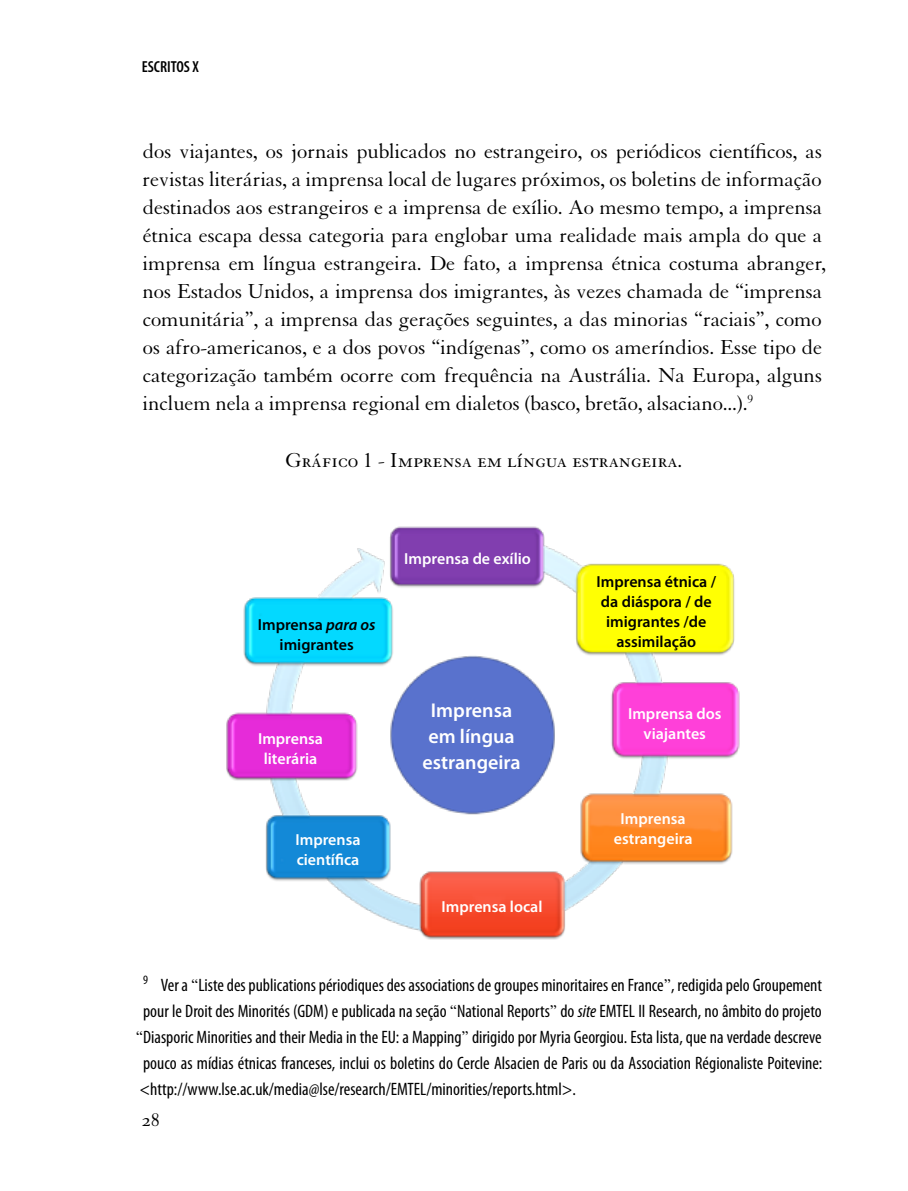
<style>
.page{position:relative;width:908px;height:1191px;background:#fff}
.page>*{position:absolute;margin:0;border:0;box-sizing:border-box;transform-origin:0 0}
.t1{font:22px/28px "Granjon";letter-spacing:-.01em;color:#000}
.t2{font:22px "Granjon SC";color:#000}
.t3{font:600 20px/26px "Myriad Pro";color:#fff;text-align:center}
.t4{font:20px "Granjon SC";color:#000}
.t5{font:condensed 18px "Myriad Pro";color:#000}
.t6{font:600 16px/20px "Myriad Pro";color:#fff;text-align:center}
.t7{font:600 16px/20px "Myriad Pro";color:#000;text-align:center}
.t8{font:600 condensed 16px "Myriad Pro";color:#000}
.s1{font-family:"Granjon"}
.s2{font-style:italic}
.s3{font-family:"Granjon";font-stretch:normal}
</style>
<div class="page">
<img style="left:226px;top:526px;width:514px;height:414px">
<p class="t8" style="left:142px;top:57px;width:59px">ESCRITOS X</p>
<p class="t1" style="left:142px;top:138px;width:685px">dos viajantes, os jornais publicados no estrangeiro, os periódicos científicos, as revistas literárias, a imprensa local de lugares próximos, os boletins de informação destinados aos estrangeiros e a imprensa de exílio. Ao mesmo tempo, a imprensa étnica escapa dessa categoria para englobar uma realidade mais ampla do que a imprensa em língua estrangeira. De fato, a imprensa étnica costuma abranger, nos Estados Unidos, a imprensa dos imigrantes, às vezes chamada de “imprensa comunitária”, a imprensa das gerações seguintes, a das minorias “raciais”, como os afro-americanos, e a dos povos “indígenas”, como os ameríndios. Esse tipo de categorização também ocorre com frequência na Austrália. Na Europa, alguns incluem nela a imprensa regional em dialetos (basco, bretão, alsaciano...).<sup>9</sup></p>
<p class="t2" style="left:285px;top:448px;width:398px">Gráfico <span class="s1">1</span> - Imprensa em língua estrangeira.</p>
<p class="t7" style="left:258px;top:614px;width:119px">Imprensa <span class="s2">para os </span>imigrantes</p>
<p class="t6" style="left:258px;top:729px;width:67px">Imprensa literária</p>
<p class="t6" style="left:295px;top:829px;width:67px;text-align:left">Imprensa científica</p>
<p class="t6" style="left:404px;top:549px;width:128px">Imprensa de exílio</p>
<p class="t3" style="left:422px;top:697px;width:100px">Imprensa em língua estrangeira</p>
<p class="t6" style="left:441px;top:897px;width:102px">Imprensa local</p>
<p class="t7" style="left:596px;top:571px;width:121px">Imprensa étnica / da diáspora / de imigrantes /de assimilação</p>
<p class="t6" style="left:627px;top:704px;width:95px">Imprensa dos viajantes</p>
<p class="t6" style="left:613px;top:808px;width:80px">Imprensa estrangeira</p>
<p class="t5" style="left:143px;top:975px;width:680px"><sup>9</sup> Ver a <span class="s3">“</span>Liste des publications périodiques des associations de groupes minoritaires en France<span class="s3">”</span>, redigida pelo Groupement</p>
<p class="t5" style="left:143px;top:1001px;width:679px">pour le Droit des Minorités (GDM) e publicada na seção <span class="s3">“</span>National Reports<span class="s3">”</span> do <span class="s2">site</span> EMTEL II Research, no âmbito do projeto</p>
<p class="t5" style="left:136px;top:1027px;width:687px"><span class="s3">“</span>Diasporic Minorities and their Media in the EU: a Mapping<span class="s3">”</span> dirigido por Myria Georgiou. Esta lista, que na verdade descreve</p>
<p class="t5" style="left:143px;top:1053px;width:680px">pouco as mídias étnicas franceses, inclui os boletins do Cercle Alsacien de Paris ou da Association Régionaliste Poitevine:</p>
<p class="t5" style="left:139px;top:1079px;width:438px">&lt;http://www.lse.ac.uk/media@lse/research/EMTEL/minorities/reports.html&gt;.</p>
<p class="t4" style="left:142px;top:1109px;width:19px">28</p>
</div>
